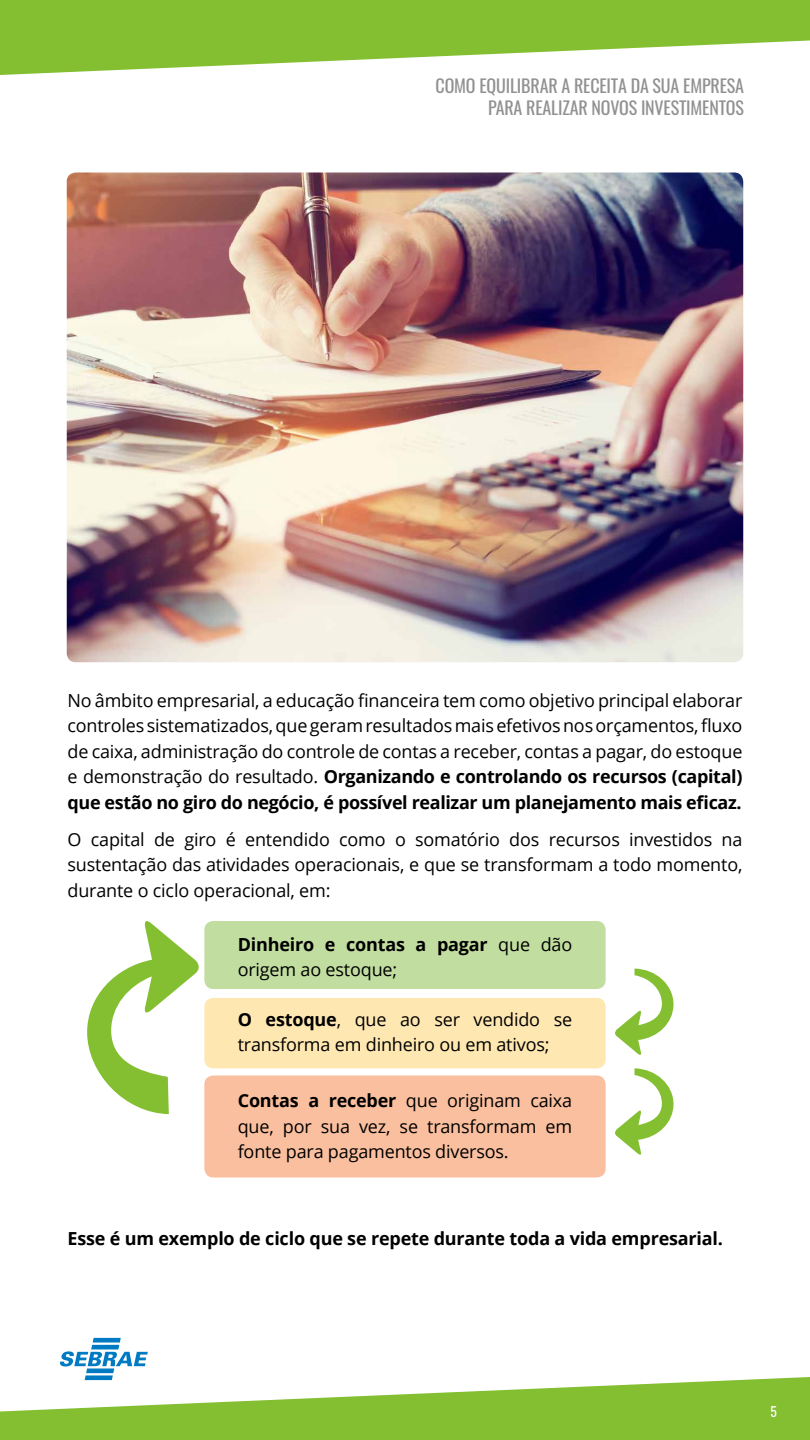
<style>
.page{position:relative;width:810px;height:1440px;background:#fff}
.page>*{position:absolute;margin:0;border:0;box-sizing:border-box;transform-origin:0 0}
.t1{font:18px/25.5px "Open Sans";letter-spacing:-.01em;color:#000;text-align:justify}
.t2{font:18px/22.5px "Oswald";letter-spacing:-.01em;color:#919191;text-align:right}
.t3{font:700 18px "Open Sans";letter-spacing:-.01em;color:#000}
.t4{font:13.5px "Oswald";color:#fff}
.s1{font-weight:700}
</style>
<div class="page">
<div style="left:204px;top:921px;width:402px;height:68px;background:#c1dd9f;border-radius:9px"></div>
<div style="left:204px;top:1076px;width:402px;height:102px;background:#fabf9e;border-radius:9px"></div>
<div style="left:204px;top:998px;width:402px;height:70px;background:#fee7b0;border-radius:9px"></div>
<img style="left:67px;top:172px;width:676px;height:490px">
<svg style="left:0;top:0;width:810px;height:75px;fill:#84bf31"></svg>
<svg style="left:0;top:1377px;width:810px;height:63px;fill:#84bf31"></svg>
<svg style="left:60px;top:1338px;width:88px;height:42px"></svg>
<svg style="left:615px;top:969px;width:59px;height:86px"></svg>
<svg style="left:615px;top:1068px;width:59px;height:87px"></svg>
<svg style="left:87px;top:921px;width:112px;height:193px"></svg>
<p class="t2" style="left:436px;top:72px;width:310px">COMO EQUILIBRAR A RECEITA DA SUA EMPRESA<br>PARA REALIZAR NOVOS INVESTIMENTOS</p>
<p class="t1" style="left:68px;top:687px;width:676px">No âmbito empresarial, a educação financeira tem como objetivo principal elaborar controles sistematizados, que geram resultados mais efetivos nos orçamentos, fluxo de caixa, administração do controle de contas a receber, contas a pagar, do estoque e demonstração do resultado. <span class="s1">Organizando e controlando os recursos (capital) que estão no giro do negócio, é possível realizar um planejamento mais eficaz.</span></p>
<p class="t1" style="left:68px;top:826px;width:677px">O capital de giro é entendido como o somatório dos recursos investidos na sustentação das atividades operacionais, e que se transformam a todo momento, durante o ciclo operacional, em:</p>
<p class="t1" style="left:238px;top:931px;width:336px"><span class="s1">Dinheiro e contas a pagar</span> que dão origem ao estoque;</p>
<p class="t1" style="left:238px;top:1006px;width:336px"><span class="s1">O estoque</span>, que ao ser vendido se transforma em dinheiro ou em ativos;</p>
<p class="t1" style="left:238px;top:1088px;width:336px"><span class="s1">Contas a receber</span> que originam caixa que, por sua vez, se transformam em fonte para pagamentos diversos.</p>
<p class="t3" style="left:68px;top:1226px;width:657px">Esse é um exemplo de ciclo que se repete durante toda a vida empresarial.</p>
<p class="t4" style="left:770px;top:1399px;width:8px">5</p>
</div>
